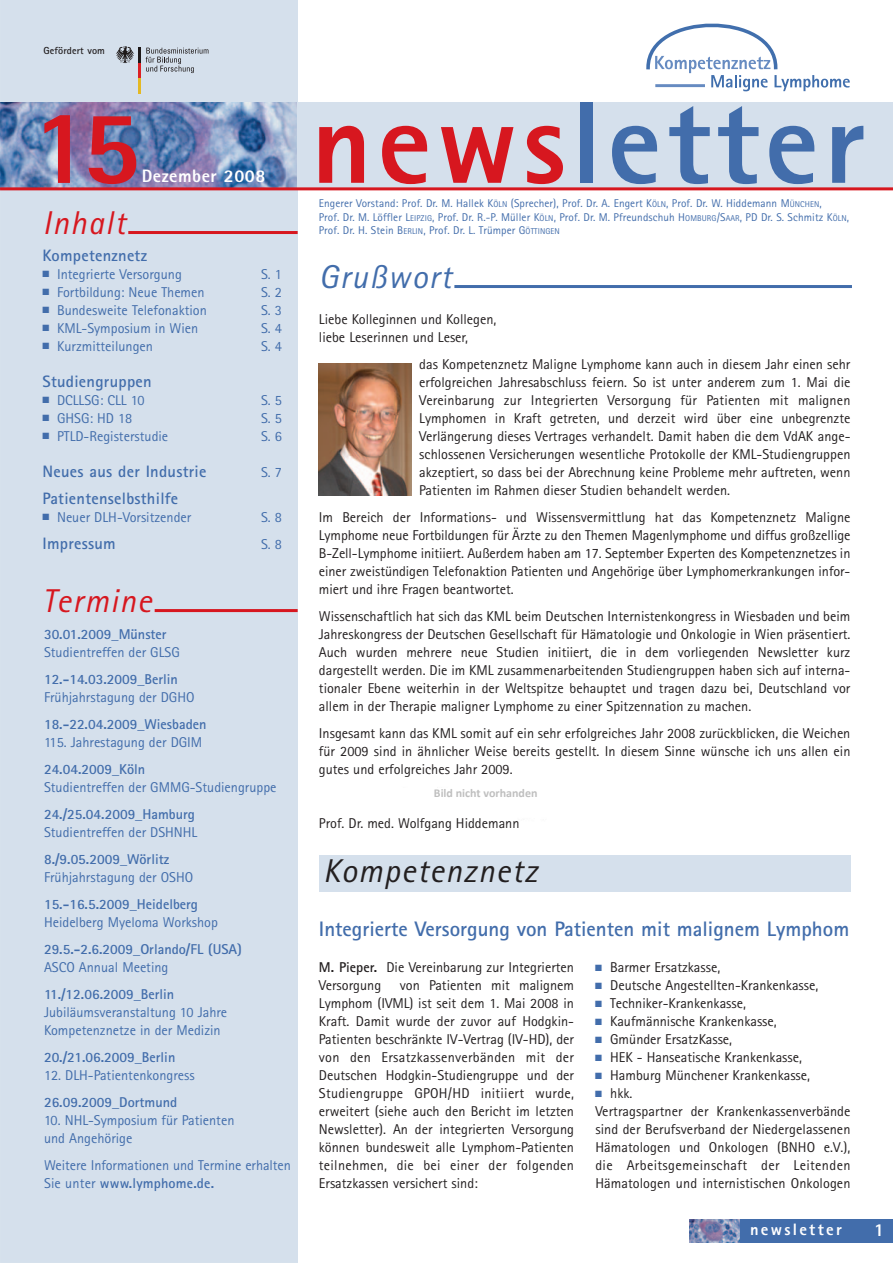
<style>
.page{position:relative;width:893px;height:1263px;background:#fff}
.page>*{position:absolute;margin:0;border:0;box-sizing:border-box;transform-origin:0 0}
.t1{font:800 117px "Rotis Sans Serif";letter-spacing:.045em;color:#426dab}
.t2{font:800 105px "Rotis Sans Serif";color:#d7171f}
.t3{font:italic 33px "Rotis Sans Serif";letter-spacing:.04em;color:#d7171f}
.t4{font:italic 33px "Rotis Sans Serif";letter-spacing:.04em;color:#231f20}
.t5{font:italic 33px "Rotis Sans Serif";letter-spacing:.04em;color:#426dab}
.t6{font:700 21px "Rotis Sans Serif";color:#426dab}
.t7{font:800 18px "Rotis Sans Serif";letter-spacing:.03em;color:#fff}
.t8{font:700 16.5px "Rotis Sans Serif";letter-spacing:.015em;color:#426dab}
.t9{font:800 16.5px "Rotis Sans Serif";letter-spacing:.14em;color:#fff}
.t10{font:14.25px/18px "Rotis Sans Serif";color:#231f20;text-align:justify}
.t11{font:14.25px/18px "Rotis Sans Serif";color:#426dab}
.t12{font:700 14.25px "Rotis Sans Serif";color:#426dab}
.t13{font:700 12px "Calibri";color:#bfbfbf}
.t14{font:11.25px/13.5px "Rotis Sans Serif";letter-spacing:.01em;color:#426dab}
.t15{font:700 10.2px "Rotis Sans Serif";letter-spacing:.01em;color:#231f20}
.s1{font-weight:700}
.s2{color:#d7171f}
.s3{font-size:8.4px}
.s4{color:#426dab}
</style>
<div class="page">
<div style="left:0;top:0;width:298px;height:1263px;background:#d5e0ec"></div>
<img style="left:0;top:102px;width:297px;height:85px">
<div style="left:319px;top:855px;width:531px;height:36px;background:#d5e0ec"></div>
<div style="left:690px;top:1219px;width:203px;height:24px;background:#426dab"></div>
<img style="left:690px;top:1219px;width:49px;height:24px">
<div style="left:298px;top:102px;width:595px;height:87px;background:#d5e0ec"></div>
<hr style="left:128px;top:231px;width:170px;height:3px;background:#d7171f">
<img style="left:319px;top:364px;width:93px;height:131px">
<hr style="left:155px;top:609px;width:143px;height:3px;background:#d7171f">
<svg style="left:116px;top:46px;width:92px;height:48px"></svg>
<svg style="left:646px;top:23px;width:204px;height:68px"></svg>
<hr style="left:0;top:187px;width:893px;height:3px;background:#d7171f">
<hr style="left:454px;top:285px;width:398px;height:3px;background:#426dab">
<p class="t15" style="left:44px;top:47px;width:63px">Gefördert vom</p>
<h2 class="t2" style="left:32px;top:110px;width:109px">15</h2>
<p class="t7" style="left:142px;top:170px;width:125px">Dezember 2008</p>
<h3 class="t3" style="left:43px;top:211px;width:84px">Inhalt</h3>
<p class="t8" style="left:43px;top:250px;width:106px">Kompetenznetz</p>
<p class="t11" style="left:43px;top:267px;width:141px">■ Integrierte Versorgung</p>
<p class="t11" style="left:261px;top:267px;width:22px">S. 1</p>
<p class="t11" style="left:43px;top:285px;width:164px">■ Fortbildung: Neue Themen</p>
<p class="t11" style="left:261px;top:285px;width:22px">S. 2</p>
<p class="t11" style="left:43px;top:303px;width:166px">■ Bundesweite Telefonaktion</p>
<p class="t11" style="left:261px;top:303px;width:22px">S. 3</p>
<p class="t11" style="left:43px;top:321px;width:157px">■ KML-Symposium in Wien</p>
<p class="t11" style="left:261px;top:321px;width:22px">S. 4</p>
<p class="t11" style="left:43px;top:339px;width:112px">■ Kurzmitteilungen</p>
<p class="t11" style="left:261px;top:339px;width:22px">S. 4</p>
<p class="t8" style="left:43px;top:376px;width:111px">Studiengruppen</p>
<p class="t11" style="left:43px;top:393px;width:104px">■ DCLLSG: CLL 10</p>
<p class="t11" style="left:261px;top:393px;width:22px">S. 5</p>
<p class="t11" style="left:43px;top:411px;width:91px">■ GHSG: HD 18</p>
<p class="t11" style="left:261px;top:411px;width:22px">S. 5</p>
<p class="t11" style="left:43px;top:429px;width:127px">■ PTLD-Registerstudie</p>
<p class="t11" style="left:261px;top:429px;width:22px">S. 6</p>
<p class="t8" style="left:43px;top:466px;width:165px">Neues aus der Industrie</p>
<p class="t11" style="left:261px;top:465px;width:22px">S. 7</p>
<p class="t8" style="left:43px;top:493px;width:137px">Patientenselbsthilfe</p>
<p class="t11" style="left:43px;top:510px;width:150px">■ Neuer DLH-Vorsitzender</p>
<p class="t11" style="left:261px;top:510px;width:22px">S. 8</p>
<p class="t8" style="left:43px;top:538px;width:75px">Impressum</p>
<p class="t11" style="left:261px;top:537px;width:22px">S. 8</p>
<h3 class="t3" style="left:43px;top:589px;width:111px">Termine</h3>
<p class="t12" style="left:44px;top:629px;width:124px">30.01.2009_Münster</p>
<p class="t11" style="left:44px;top:645px;width:137px">Studientreffen der GLSG</p>
<p class="t12" style="left:44px;top:674px;width:136px">12.-14.03.2009_Berlin</p>
<p class="t11" style="left:44px;top:690px;width:152px">Frühjahrstagung der DGHO</p>
<p class="t12" style="left:44px;top:719px;width:164px">18.-22.04.2009_Wiesbaden</p>
<p class="t11" style="left:44px;top:735px;width:160px">115. Jahrestagung der DGIM</p>
<p class="t12" style="left:44px;top:764px;width:103px">24.04.2009_Köln</p>
<p class="t11" style="left:44px;top:780px;width:234px">Studientreffen der GMMG-Studiengruppe</p>
<p class="t12" style="left:44px;top:809px;width:152px">24./25.04.2009_Hamburg</p>
<p class="t11" style="left:44px;top:825px;width:155px">Studientreffen der DSHNHL</p>
<p class="t12" style="left:44px;top:854px;width:127px">8./9.05.2009_Wörlitz</p>
<p class="t11" style="left:44px;top:870px;width:151px">Frühjahrstagung der OSHO</p>
<p class="t12" style="left:44px;top:899px;width:156px">15.-16.5.2009_Heidelberg</p>
<p class="t11" style="left:44px;top:915px;width:175px">Heidelberg Myeloma Workshop</p>
<p class="t12" style="left:44px;top:944px;width:200px">29.5.-2.6.2009_Orlando/FL (USA)</p>
<p class="t11" style="left:44px;top:960px;width:126px">ASCO Annual Meeting</p>
<p class="t12" style="left:44px;top:989px;width:132px">11./12.06.2009_Berlin</p>
<p class="t11" style="left:44px;top:1005px;width:185px">Jubiläumsveranstaltung 10 Jahre<br>Kompetenznetze in der Medizin</p>
<p class="t12" style="left:44px;top:1052px;width:133px">20./21.06.2009_Berlin</p>
<p class="t11" style="left:44px;top:1068px;width:152px">12. DLH-Patientenkongress</p>
<p class="t12" style="left:44px;top:1097px;width:135px">26.09.2009_Dortmund</p>
<p class="t11" style="left:44px;top:1113px;width:192px">10. NHL-Symposium für Patienten und Angehörige</p>
<p class="t11" style="left:44px;top:1158px;width:248px">Weitere Informationen und Termine erhalten<br>Sie unter <span class="s1">www.lymphome.de.</span></p>
<h1 class="t1" style="left:311px;top:102px;width:556px"><span class="s2">ne ws</span>letter</h1>
<p class="t14" style="left:319px;top:198px;width:532px">Engerer Vorstand: Prof. Dr. M. Hallek K<span class="s3">ÖLN</span> (Sprecher), Prof. Dr. A. Engert K<span class="s3">ÖLN</span>, Prof. Dr. W. Hiddemann M<span class="s3">ÜNCHEN</span>,<br>Prof. Dr. M. Löffler L<span class="s3">EIPZIG</span>, Prof. Dr. R.-P. Müller K<span class="s3">ÖLN</span>, Prof. Dr. M. Pfreundschuh H<span class="s3">OMBURG</span>/S<span class="s3">AAR</span>, PD Dr. S. Schmitz K<span class="s3">ÖLN</span>,<br>Prof. Dr. H. Stein B<span class="s3">ERLIN</span>, Prof. Dr. L. Trümper G<span class="s3">ÖTTINGEN</span></p>
<h3 class="t5" style="left:319px;top:265px;width:134px">Grußwort</h3>
<p class="t10" style="left:319px;top:312px;width:179px">Liebe Kolleginnen und Kollegen, liebe Leserinnen und Leser,</p>
<p class="t10" style="left:419px;top:357px;width:433px">das Kompetenznetz Maligne Lymphome kann auch in diesem Jahr einen sehr erfolgreichen Jahresabschluss feiern. So ist unter anderem zum 1. Mai die Vereinbarung zur Integrierten Versorgung für Patienten mit malignen Lymphomen in Kraft getreten, und derzeit wird über eine unbegrenzte Verlängerung dieses Vertrages verhandelt. Damit haben die dem VdAK ange&shy;schlossenen Versicherungen wesentliche Protokolle der KML-Studiengruppen akzeptiert, so dass bei der Abrechnung keine Probleme mehr auftreten, wenn Patienten im Rahmen dieser Studien behandelt werden.</p>
<p class="t10" style="left:319px;top:510px;width:533px">Im Bereich der Informations- und Wissensvermittlung hat das Kompetenznetz Maligne Lymphome neue Fortbildungen für Ärzte zu den Themen Magenlymphome und diffus großzellige B-Zell-Lymphome initiiert. Außerdem haben am 17. September Experten des Kompetenznetzes in einer zweistündigen Telefonaktion Patienten und Angehörige über Lymphomerkrankungen infor&shy;miert und ihre Fragen beantwortet.</p>
<p class="t10" style="left:319px;top:609px;width:533px">Wissenschaftlich hat sich das KML beim Deutschen Internistenkongress in Wiesbaden und beim Jahreskongress der Deutschen Gesellschaft für Hämatologie und Onkologie in Wien präsentiert.<br>Auch wurden mehrere neue Studien initiiert, die in dem vorliegenden Newsletter kurz dargestellt werden. Die im KML zusammenarbeitenden Studiengruppen haben sich auf interna&shy;tionaler Ebene weiterhin in der Weltspitze behauptet und tragen dazu bei, Deutschland vor allem in der Therapie maligner Lymphome zu einer Spitzennation zu machen.</p>
<p class="t10" style="left:319px;top:726px;width:533px">Insgesamt kann das KML somit auf ein sehr erfolgreiches Jahr 2008 zurückblicken, die Weichen für 2009 sind in ähnlicher Weise bereits gestellt. In diesem Sinne wünsche ich uns allen ein gutes und erfolgreiches Jahr 2009.</p>
<p class="t13" style="left:434px;top:786px;width:105px">Bild nicht vorhanden</p>
<p class="t10" style="left:319px;top:816px;width:202px">Prof. Dr. med. Wolfgang Hiddemann</p>
<h3 class="t4" style="left:323px;top:859px;width:216px">Kompetenznetz</h3>
<h3 class="t6" style="left:319px;top:922px;width:532px">Integrierte Versorgung von Patienten mit malignem Lymphom</h3>
<p class="t10" style="left:319px;top:960px;width:257px"><span class="s1">M. Pieper.</span> Die Vereinbarung zur Integrierten<br>Versorgung</p>
<p class="t10" style="left:319px;top:978px;width:257px;text-indent:81px">von Patienten mit malignem Lymphom (IVML) ist seit dem 1. Mai 2008 in Kraft. Damit wurde der zuvor auf Hodgkin-Patienten beschränkte IV-Vertrag (IV-HD), der von den Ersatzkassenverbänden mit der Deutschen Hodgkin-Studiengruppe und der Studiengruppe GPOH/HD initiiert wurde, erweitert (siehe auch den Bericht im letzten Newsletter). An der integrierten Versorgung können bundesweit alle Lymphom-Patienten teilnehmen, die bei einer der folgenden Ersatzkassen versichert sind:</p>
<p class="t10" style="left:595px;top:960px;width:126px"><span class="s4">■</span> Barmer Ersatzkasse,</p>
<p class="t10" style="left:595px;top:978px;width:225px"><span class="s4">■</span> Deutsche Angestellten-Krankenkasse,</p>
<p class="t10" style="left:595px;top:996px;width:152px"><span class="s4">■</span> Techniker-Krankenkasse,</p>
<p class="t10" style="left:595px;top:1014px;width:183px"><span class="s4">■</span> Kaufmännische Krankenkasse,</p>
<p class="t10" style="left:595px;top:1032px;width:138px"><span class="s4">■</span> Gmünder ErsatzKasse,</p>
<p class="t10" style="left:595px;top:1050px;width:208px"><span class="s4">■</span> HEK - Hanseatische Krankenkasse,</p>
<p class="t10" style="left:595px;top:1068px;width:216px"><span class="s4">■</span> Hamburg Münchener Krankenkasse,</p>
<p class="t10" style="left:595px;top:1086px;width:257px;text-align:left"><span class="s4">■</span> hkk.<br>Vertragspartner der Krankenkassenverbände sind der Berufsverband der Niedergelassenen Hämatologen und Onkologen (BNHO e.V.), die Arbeitsgemeinschaft der Leitenden Hämatologen und internistischen Onkologen</p>
<p class="t9" style="left:750px;top:1223px;width:93px">newsletter</p>
<p class="t7" style="left:874px;top:1223px;width:12px">1</p>
</div>
